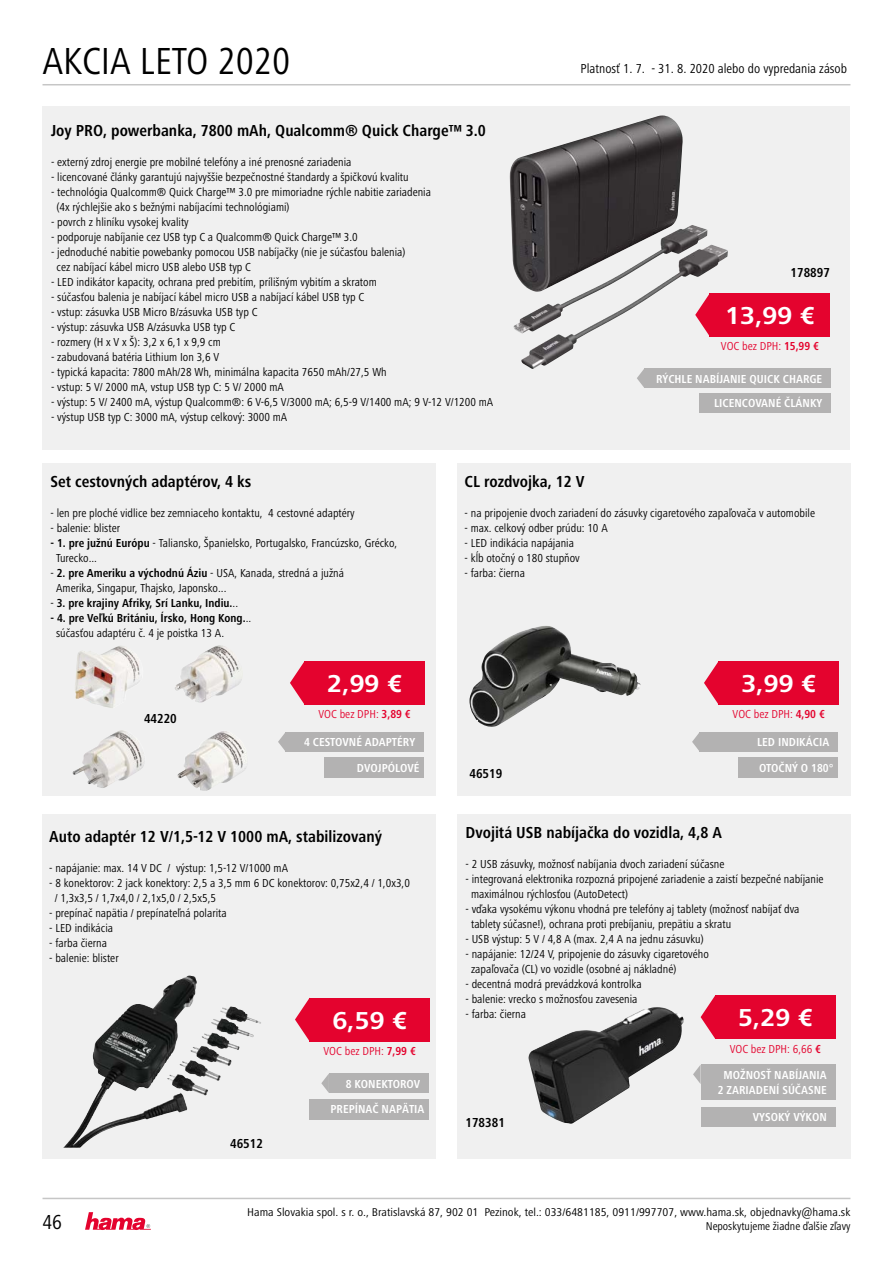
<style>
.page{position:relative;width:893px;height:1263px;background:#fff}
.page>*{position:absolute;margin:0;border:0;box-sizing:border-box;transform-origin:0 0}
.t1{font:condensed 39px "Frutiger Next LTW1 G";color:#000}
.t2{font:700 25.35px "Frutiger Next LTW1 G";color:#fff}
.t3{font:condensed 21px "Frutiger Next LTW1 G";color:#000}
.t4{font:700 condensed 16.5px "Frutiger Next LTW1 G";color:#000}
.t5{font:condensed 13.5px "Frutiger Next LTW1 G";color:#000}
.t6{font:700 condensed 13.5px "Frutiger Next LTW1 G";color:#000}
.t7{font:condensed 12px/15px "Frutiger Next LTW1 G";color:#000}
.t8{font:700 condensed 12px/25.8px "Frutiger Next LTW1 G";color:#fff}
.t9{font:700 condensed 12px/15px "Frutiger Next LTW1 G";color:#000}
.t10{font:condensed 12px "Frutiger Next LTW1 G";color:#e4032e}
.t11{font:condensed 11.7px "Frutiger Next LTW1 G";color:#000;scale:1.08 1}
.t12{font:condensed 11.7px "Frutiger Next LTW1 G";color:#000}
.s1{font-weight:700}
.s2{font-weight:400}
</style>
<div class="page">
<div style="left:43px;top:106px;width:807px;height:343px;background:#f0f0f0"></div>
<div style="left:43px;top:464px;width:393px;height:332px;background:#f0f0f0"></div>
<div style="left:457px;top:464px;width:393px;height:332px;background:#f0f0f0"></div>
<div style="left:43px;top:814px;width:393px;height:344px;background:#f0f0f0"></div>
<div style="left:457px;top:814px;width:393px;height:344px;background:#f0f0f0"></div>
<hr style="left:43px;top:84px;width:807px;height:1px;background:#c6c6c6">
<hr style="left:43px;top:1198px;width:807px;height:1px;background:#c6c6c6">
<svg style="left:85px;top:1212px;width:66px;height:18px"></svg>
<img style="left:510px;top:115px;width:217px;height:254px">
<svg style="left:695px;top:293px;width:15px;height:44px"></svg>
<div style="left:710px;top:293px;width:120px;height:44px;background:#e4032e"></div>
<div style="left:699px;top:393px;width:132px;height:19px;background:#b3b2b2"></div>
<div style="left:644px;top:368px;width:187px;height:20px;background:#b3b2b2"></div>
<svg style="left:637px;top:368px;width:7px;height:19px"></svg>
<img style="left:72px;top:645px;width:173px;height:144px">
<svg style="left:290px;top:661px;width:15px;height:44px"></svg>
<div style="left:305px;top:661px;width:120px;height:44px;background:#e4032e"></div>
<div style="left:286px;top:732px;width:138px;height:20px;background:#b3b2b2"></div>
<div style="left:324px;top:757px;width:100px;height:21px;background:#b3b2b2"></div>
<svg style="left:278px;top:732px;width:8px;height:20px"></svg>
<img style="left:469px;top:626px;width:172px;height:101px">
<svg style="left:704px;top:661px;width:15px;height:44px"></svg>
<div style="left:719px;top:661px;width:120px;height:44px;background:#e4032e"></div>
<div style="left:700px;top:732px;width:138px;height:20px;background:#b3b2b2"></div>
<div style="left:738px;top:757px;width:100px;height:21px;background:#b3b2b2"></div>
<svg style="left:692px;top:732px;width:8px;height:20px"></svg>
<img style="left:63px;top:976px;width:125px;height:172px">
<svg style="left:295px;top:998px;width:15px;height:43px"></svg>
<div style="left:310px;top:998px;width:120px;height:43px;background:#e4032e"></div>
<div style="left:309px;top:1099px;width:120px;height:20px;background:#b3b2b2"></div>
<div style="left:329px;top:1073px;width:100px;height:20px;background:#b3b2b2"></div>
<svg style="left:321px;top:1074px;width:8px;height:19px"></svg>
<img style="left:528px;top:1007px;width:156px;height:117px">
<svg style="left:701px;top:996px;width:14px;height:43px"></svg>
<div style="left:715px;top:995px;width:120px;height:44px;background:#e4032e"></div>
<div style="left:701px;top:1107px;width:134px;height:20px;background:#b3b2b2"></div>
<div style="left:701px;top:1064px;width:134px;height:36px;background:#b3b2b2"></div>
<svg style="left:693px;top:1065px;width:8px;height:19px"></svg>
<h1 class="t1" style="left:43px;top:39px;width:249px">AKCIA LETO 2020</h1>
<h3 class="t4" style="left:51px;top:121px;width:436px">Joy PRO, powerbanka, 7800 mAh, Qualcomm® Quick Charge™ 3.0</h3>
<p class="t7" style="left:51px;top:155px;width:302px">- externý zdroj energie pre mobilné telefóny a iné prenosné zariadenia</p>
<p class="t7" style="left:51px;top:170px;width:359px">- licencované články garantujú najvyššie bezpečnostné štandardy a špičkovú kvalitu</p>
<p class="t7" style="left:57px;top:185px;width:376px;text-indent:-6px">- technológia Qualcomm® Quick Charge™ 3.0 pre mimoriadne rýchle nabitie zariadenia (4x rýchlejšie ako s bežnými nabíjacími technológiami)</p>
<p class="t7" style="left:51px;top:215px;width:139px">- povrch z hliníku vysokej kvality</p>
<p class="t7" style="left:51px;top:230px;width:308px">- podporuje nabíjanie cez USB typ C a Qualcomm® Quick Charge™ 3.0</p>
<p class="t7" style="left:57px;top:245px;width:350px;text-indent:-6px">- jednoduché nabitie powebanky pomocou USB nabíjačky (nie je súčasťou balenia) cez nabíjací kábel micro USB alebo USB typ C</p>
<p class="t7" style="left:51px;top:275px;width:327px">- LED indikátor kapacity, ochrana pred prebitím, prílišným vybitím a skratom</p>
<p class="t7" style="left:51px;top:290px;width:315px">- súčasťou balenia je nabíjací kábel micro USB a nabíjací kábel USB typ C</p>
<p class="t7" style="left:51px;top:305px;width:208px">- vstup: zásuvka USB Micro B/zásuvka USB typ C</p>
<p class="t7" style="left:51px;top:320px;width:186px">- výstup: zásuvka USB A/zásuvka USB typ C</p>
<p class="t7" style="left:51px;top:335px;width:171px">- rozmery (H x V x Š): 3,2 x 6,1 x 9,9 cm</p>
<p class="t7" style="left:51px;top:350px;width:170px">- zabudovaná batéria Lithium Ion 3,6 V</p>
<p class="t7" style="left:51px;top:365px;width:337px">- typická kapacita: 7800 mAh/28 Wh, minimálna kapacita 7650 mAh/27,5 Wh</p>
<p class="t7" style="left:51px;top:380px;width:234px">- vstup: 5 V/ 2000 mA, vstup USB typ C: 5 V/ 2000 mA</p>
<p class="t7" style="left:51px;top:395px;width:444px">- výstup: 5 V/ 2400 mA, výstup Qualcomm®: 6 V-6,5 V/3000 mA; 6,5-9 V/1400 mA; 9 V-12 V/1200 mA</p>
<p class="t7" style="left:51px;top:410px;width:238px">- výstup USB typ C: 3000 mA, výstup celkový: 3000 mA</p>
<p class="t5" style="left:581px;top:61px;width:268px">Platnosť 1. 7. - 31. 8. 2020 alebo do vypredania zásob</p>
<p class="t6" style="left:791px;top:265px;width:41px">178897</p>
<h2 class="t2" style="left:725px;top:301px;width:91px">13,99 €</h2>
<p class="t10" style="left:721px;top:339px;width:100px">VOC bez DPH: <span class="s1">15,99 €</span></p>
<p class="t8" style="left:656px;top:366px;width:168px">RÝCHLE NABÍJANIE QUICK CHARGE</p>
<p class="t8" style="left:714px;top:390px;width:110px">LICENCOVANÉ ČLÁNKY</p>
<h3 class="t4" style="left:51px;top:472px;width:202px">Set cestovných adaptérov, 4 ks</h3>
<p class="t7" style="left:51px;top:505px;width:306px">- len pre ploché vidlice bez zemniaceho kontaktu, 4 cestovné adaptéry</p>
<p class="t7" style="left:51px;top:520px;width:71px">- balenie: blister</p>
<p class="t7" style="left:56px;top:535px;width:343px;text-indent:-6px"><span class="s1">- 1. pre južnú Európu</span> - Taliansko, Španielsko, Portugalsko, Francúzsko, Grécko,<br>Turecko...</p>
<p class="t7" style="left:56px;top:565px;width:289px;text-indent:-6px">- <span class="s1">2. pre Ameriku a východnú Áziu</span> - USA, Kanada, stredná a južná<br>Amerika, Singapur, Thajsko, Japonsko...</p>
<p class="t9" style="left:51px;top:595px;width:189px"><span class="s2">-</span> 3. pre krajiny Afriky, Srí Lanku, Indiu.<span class="s2">..</span></p>
<p class="t9" style="left:56px;top:610px;width:197px;text-indent:-6px">- 4. pre Veľkú Britániu, Írsko, Hong Kong.<span class="s2">.. súčasťou adaptéru č. 4 je poistka 13 A.</span></p>
<h2 class="t2" style="left:327px;top:669px;width:76px">2,99 €</h2>
<p class="t10" style="left:319px;top:707px;width:94px">VOC bez DPH: <span class="s1">3,89 €</span></p>
<p class="t6" style="left:144px;top:711px;width:34px">44220</p>
<p class="t8" style="left:357px;top:729px;width:64px;text-indent:-53px">4 CESTOVNÉ ADAPTÉRY<br>DVOJPÓLOVÉ</p>
<h3 class="t4" style="left:49px;top:827px;width:334px">Auto adaptér 12 V/1,5-12 V 1000 mA, stabilizovaný</h3>
<p class="t7" style="left:49px;top:860px;width:240px">- napájanie: max. 14 V DC / výstup: 1,5-12 V/1000 mA</p>
<p class="t7" style="left:55px;top:875px;width:357px;text-indent:-6px">- 8 konektorov: 2 jack konektory: 2,5 a 3,5 mm 6 DC konektorov: 0,75x2,4 / 1,0x3,0 / 1,3x3,5 / 1,7x4,0 / 2,1x5,0 / 2,5x5,5</p>
<p class="t7" style="left:49px;top:905px;width:179px">- prepínač napätia / prepínateľná polarita</p>
<p class="t7" style="left:49px;top:920px;width:65px">- LED indikácia</p>
<p class="t7" style="left:49px;top:935px;width:59px">- farba čierna</p>
<p class="t7" style="left:49px;top:950px;width:71px">- balenie: blister</p>
<h2 class="t2" style="left:332px;top:1006px;width:76px">6,59 €</h2>
<p class="t10" style="left:324px;top:1044px;width:94px">VOC bez DPH: <span class="s1">7,99 €</span></p>
<p class="t8" style="left:346px;top:1071px;width:76px">8 KONEKTOROV</p>
<p class="t6" style="left:230px;top:1135px;width:34px">46512</p>
<p class="t8" style="left:331px;top:1096px;width:95px">PREPÍNAČ NAPÄTIA</p>
<h3 class="t4" style="left:465px;top:472px;width:121px">CL rozdvojka, 12 V</h3>
<p class="t7" style="left:465px;top:505px;width:352px">- na pripojenie dvoch zariadení do zásuvky cigaretového zapaľovača v automobile</p>
<p class="t7" style="left:465px;top:520px;width:145px">- max. celkový odber prúdu: 10 A</p>
<p class="t7" style="left:465px;top:535px;width:111px">- LED indikácia napájania</p>
<p class="t7" style="left:465px;top:550px;width:117px">- kĺb otočný o 180 stupňov</p>
<p class="t7" style="left:465px;top:565px;width:62px">- farba: čierna</p>
<p class="t6" style="left:469px;top:765px;width:34px">46519</p>
<h2 class="t2" style="left:741px;top:669px;width:76px">3,99 €</h2>
<p class="t10" style="left:733px;top:707px;width:94px">VOC bez DPH: <span class="s1">4,90 €</span></p>
<p class="t8" style="left:757px;top:729px;width:78px">LED INDIKÁCIA<br>OTOČNÝ O 180°</p>
<h3 class="t4" style="left:465px;top:823px;width:258px">Dvojitá USB nabíjačka do vozidla, 4,8 A</h3>
<p class="t7" style="left:465px;top:857px;width:260px">- 2 USB zásuvky, možnosť nabíjania dvoch zariadení súčasne</p>
<p class="t7" style="left:471px;top:872px;width:354px;text-indent:-6px">- integrovaná elektronika rozpozná pripojené zariadenie a zaistí bezpečné nabíjanie maximálnou rýchlosťou (AutoDetect)</p>
<p class="t7" style="left:471px;top:902px;width:330px;text-indent:-6px">- vďaka vysokému výkonu vhodná pre telefóny aj tablety (možnosť nabíjať dva tablety súčasne!), ochrana proti prebíjaniu, prepätiu a skratu</p>
<p class="t7" style="left:465px;top:932px;width:240px">- USB výstup: 5 V / 4,8 A (max. 2,4 A na jednu zásuvku)</p>
<p class="t7" style="left:471px;top:947px;width:239px;text-indent:-6px">- napájanie: 12/24 V, pripojenie do zásuvky cigaretového zapaľovača (CL) vo vozidle (osobné aj nákladné)</p>
<p class="t7" style="left:465px;top:977px;width:178px">- decentná modrá prevádzková kontrolka</p>
<p class="t7" style="left:465px;top:992px;width:173px">- balenie: vrecko s možnosťou zavesenia</p>
<p class="t7" style="left:465px;top:1007px;width:62px">- farba: čierna</p>
<h2 class="t2" style="left:738px;top:1003px;width:76px">5,29 €</h2>
<p class="t10" style="left:730px;top:1042px;width:93px">VOC bez DPH: 6,66 <span class="s1">€</span></p>
<p class="t6" style="left:465px;top:1115px;width:41px">178381</p>
<p class="t8" style="left:718px;top:1068px;width:110px;line-height:14.4px;text-align:center">MOŽNOSŤ NABÍJANIA<br>2 ZARIADENÍ SÚČASNE</p>
<p class="t8" style="left:753px;top:1104px;width:75px">VYSOKÝ VÝKON</p>
<p class="t11" style="left:247px;top:1205px;width:560px">Hama Slovakia spol. s r. o., Bratislavská 87, 902 01 Pezinok, tel.: 033/6481185, 0911/997707, www.hama.sk, objednavky@hama.sk</p>
<h3 class="t3" style="left:43px;top:1210px;width:21px">46</h3>
<p class="t12" style="left:706px;top:1219px;width:146px">Neposkytujeme žiadne ďalšie zľavy</p>
</div>
